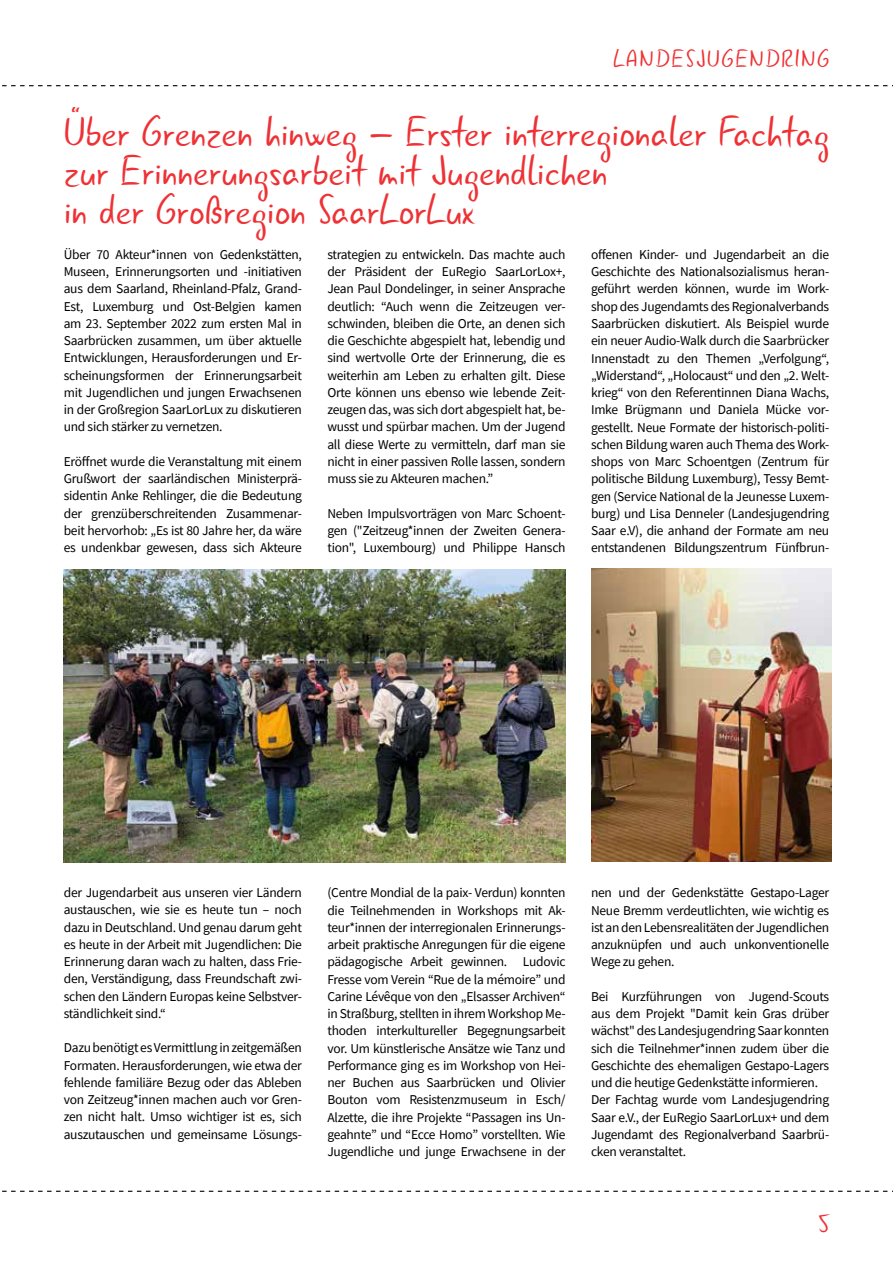
<style>
.page{position:relative;width:893px;height:1263px;background:#fff}
.page>*{position:absolute;margin:0;border:0;box-sizing:border-box;transform-origin:0 0}
.t1{font:43.5px/39px "Gunny Rewritten";color:#ee3135}
.t2{font:25.5px "Gunny Rewritten";letter-spacing:.07em;color:#ee3135}
.t3{font:13.5px/17.2px "Source Sans Pro";letter-spacing:-.02em;color:#000;text-align:justify}
</style>
<div class="page">
<svg style="left:2px;top:85px;width:891px;height:1px"></svg>
<svg style="left:2px;top:1191px;width:891px;height:1px"></svg>
<img style="left:64px;top:569px;width:502px;height:293px">
<img style="left:591px;top:568px;width:240px;height:293px">
<h2 class="t2" style="left:613px;top:42px;width:217px">LANDESJUGENDRING</h2>
<h1 class="t1" style="left:64px;top:114px;width:767px">Über Grenzen hinweg – Erster interregionaler Fachtag zur Erinnerungsarbeit mit Jugendlichen<br>in der Großregion SaarLorLux</h1>
<p class="t3" style="left:64px;top:246px;width:240px">Über 70 Akteur*innen von Gedenkstätten, Museen, Erinnerungsorten und -initiativen aus dem Saarland, Rheinland-Pfalz, Grand-Est, Luxemburg und Ost-Belgien kamen am 23. September 2022 zum ersten Mal in Saarbrücken zusammen, um über aktuelle Entwicklungen, Herausforderungen und Er&shy;scheinungsformen der Erinnerungsarbeit mit Jugendlichen und jungen Erwachsenen in der Großregion SaarLorLux zu diskutieren und sich stärker zu vernetzen.</p>
<p class="t3" style="left:64px;top:453px;width:240px">Eröffnet wurde die Veranstaltung mit einem Grußwort der saarländischen Ministerprä&shy;sidentin Anke Rehlinger, die die Bedeutung der grenzüberschreitenden Zusammenar&shy;beit hervorhob: „Es ist 80 Jahre her, da wäre es undenkbar gewesen, dass sich Akteure</p>
<p class="t3" style="left:327px;top:246px;width:240px">strategien zu entwickeln. Das machte auch der Präsident der EuRegio SaarLorLox+, Jean Paul Dondelinger, in seiner Ansprache deutlich: “Auch wenn die Zeitzeugen ver&shy;schwinden, bleiben die Orte, an denen sich die Geschichte abgespielt hat, lebendig und sind wertvolle Orte der Erinnerung, die es weiterhin am Leben zu erhalten gilt. Diese Orte können uns ebenso wie lebende Zeit&shy;zeugen das, was sich dort abgespielt hat, be&shy;wusst und spürbar machen. Um der Jugend all diese Werte zu vermitteln, darf man sie nicht in einer passiven Rolle lassen, sondern muss sie zu Akteuren machen.”</p>
<p class="t3" style="left:327px;top:504px;width:240px">Neben Impulsvorträgen von Marc Schoent&shy;gen ("Zeitzeug*innen der Zweiten Genera&shy;tion", Luxembourg) und Philippe Hansch</p>
<p class="t3" style="left:591px;top:246px;width:240px">offenen Kinder- und Jugendarbeit an die Geschichte des Nationalsozialismus heran&shy;geführt werden können, wurde im Work&shy;shop des Jugendamts des Regionalverbands Saarbrücken diskutiert. Als Beispiel wurde ein neuer Audio-Walk durch die Saarbrücker Innenstadt zu den Themen „Verfolgung“, „Widerstand“, „Holocaust“ und den „2. Welt&shy;krieg“ von den Referentinnen Diana Wachs, Imke Brügmann und Daniela Mücke vor&shy;gestellt. Neue Formate der historisch-politi&shy;schen Bildung waren auch Thema des Work&shy;shops von Marc Schoentgen (Zentrum für politische Bildung Luxemburg), Tessy Bemt&shy;gen (Service National de la Jeunesse Luxem&shy;burg) und Lisa Denneler (Landesjugendring Saar e.V), die anhand der Formate am neu entstandenen Bildungszentrum Fünfbrun-</p>
<p class="t3" style="left:64px;top:884px;width:240px">der Jugendarbeit aus unseren vier Ländern austauschen, wie sie es heute tun – noch dazu in Deutschland. Und genau darum geht es heute in der Arbeit mit Jugendlichen: Die Erinnerung daran wach zu halten, dass Frie&shy;den, Verständigung, dass Freundschaft zwi&shy;schen den Ländern Europas keine Selbstver&shy;ständlichkeit sind.“</p>
<p class="t3" style="left:64px;top:1039px;width:240px">Dazu benötigt es Vermittlung in zeitgemäßen Formaten. Herausforderungen, wie etwa der fehlende familiäre Bezug oder das Ableben von Zeitzeug*innen machen auch vor Gren&shy;zen nicht halt. Umso wichtiger ist es, sich auszutauschen und gemeinsame Lösungs-</p>
<p class="t3" style="left:327px;top:884px;width:240px">(Centre Mondial de la paix- Verdun) konnten die Teilnehmenden in Workshops mit Ak&shy;teur*innen der interregionalen Erinnerungs&shy;arbeit praktische Anregungen für die eigene pädagogische Arbeit gewinnen. Ludovic Fresse vom Verein “Rue de la mémoire” und Carine Lévêque von den „Elsasser Archiven“ in Straßburg, stellten in ihrem Workshop Me&shy;thoden interkultureller Begegnungsarbeit vor. Um künstlerische Ansätze wie Tanz und Performance ging es im Workshop von Hei&shy;ner Buchen aus Saarbrücken und Olivier Bouton vom Resistenzmuseum in Esch/ Alzette, die ihre Projekte “Passagen ins Un&shy;geahnte” und “Ecce Homo” vorstellten. Wie Jugendliche und junge Erwachsene in der</p>
<p class="t3" style="left:591px;top:884px;width:240px">nen und der Gedenkstätte Gestapo-Lager Neue Bremm verdeutlichten, wie wichtig es ist an den Lebensrealitäten der Jugendlichen anzuknüpfen und auch unkonventionelle Wege zu gehen.</p>
<p class="t3" style="left:591px;top:988px;width:240px;text-align:left">Bei Kurzführungen von Jugend-Scouts aus dem Projekt "Damit kein Gras drüber wächst" des Landesjugendring Saar konnten sich die Teilnehmer*innen zudem über die Geschichte des ehemaligen Gestapo-Lagers und die heutige Gedenkstätte informieren.<br>Der Fachtag wurde vom Landesjugendring Saar e.V., der EuRegio SaarLorLux+ und dem Jugendamt des Regionalverband Saarbrü&shy;cken veranstaltet.</p>
<h2 class="t2" style="left:818px;top:1208px;width:12px">5</h2>
</div>
